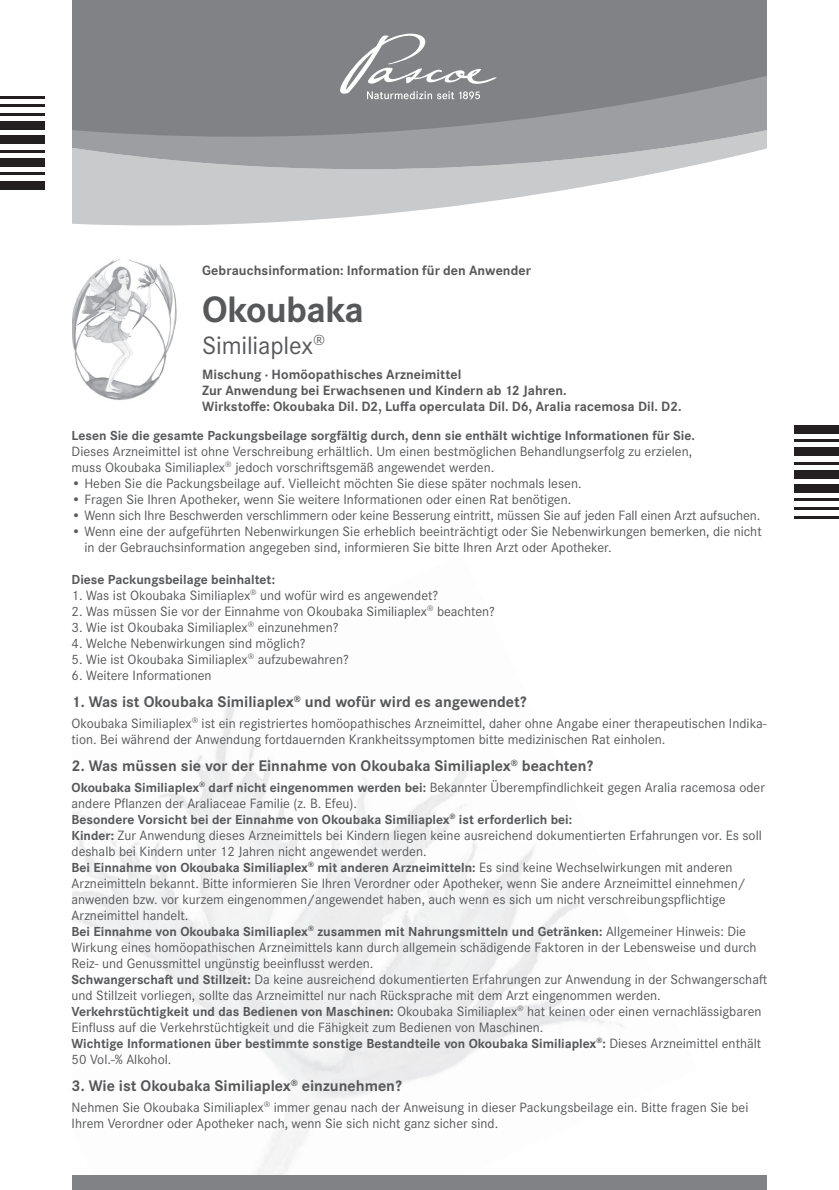
<style>
.page{position:relative;width:839px;height:1190px;background:#fff}
.page>*{position:absolute;margin:0;border:0;box-sizing:border-box;transform-origin:0 0}
.t1{font:700 38px "Corporate S Pro";letter-spacing:-.02em;color:#57585a}
.t2{font:26px "Corporate S Pro";letter-spacing:-.005em;color:#57585a}
.t3{font:700 16px "Corporate S Pro";color:#57585a}
.t4{font:14px/16px "Corporate S Pro";color:#57585a}
.t5{font:700 14px/16px "Corporate S Pro";letter-spacing:.005em;color:#57585a}
.t6{font:700 13.6px "Corporate S Pro";color:#57585a}
.s1{font-weight:700;font-size:13.6px}
.s2{font-weight:400;font-size:14px}
</style>
<div class="page">
<svg style="left:72px;top:185px;width:520px;height:40px;fill:#c9cacc"></svg>
<svg style="left:72px;top:0;width:695px;height:185px;background:#929497"></svg>
<img style="left:72px;top:258px;width:105px;height:142px">
<div style="left:72px;top:1174px;width:694px;height:16px;background:#808285"></div>
<svg style="left:340px;top:34px;width:156px;height:65px;background:#959699"></svg>
<div style="left:794px;top:425px;width:44px;height:8px;background:#231f20"></div>
<hr style="left:794px;top:439px;width:44px;height:3px;background:#231f20">
<div style="left:794px;top:447px;width:44px;height:9px;background:#231f20"></div>
<hr style="left:794px;top:462px;width:44px;height:2px;background:#231f20">
<div style="left:794px;top:470px;width:44px;height:9px;background:#231f20"></div>
<div style="left:794px;top:484px;width:44px;height:9px;background:#231f20"></div>
<hr style="left:794px;top:498px;width:44px;height:3px;background:#231f20">
<hr style="left:794px;top:507px;width:44px;height:3px;background:#231f20">
<hr style="left:794px;top:515px;width:44px;height:3px;background:#231f20">
<div style="left:0;top:181px;width:45px;height:8px;background:#231f20"></div>
<hr style="left:0;top:172px;width:45px;height:3px;background:#231f20">
<div style="left:0;top:158px;width:45px;height:9px;background:#231f20"></div>
<hr style="left:0;top:150px;width:45px;height:3px;background:#231f20">
<div style="left:0;top:136px;width:45px;height:8px;background:#231f20"></div>
<div style="left:0;top:121px;width:45px;height:9px;background:#231f20"></div>
<hr style="left:0;top:113px;width:45px;height:3px;background:#231f20">
<hr style="left:0;top:104px;width:45px;height:3px;background:#231f20">
<hr style="left:0;top:96px;width:45px;height:3px;background:#231f20">
<p class="t5" style="left:202px;top:262px;width:330px">Gebrauchsinformation: Information für den Anwender</p>
<h1 class="t1" style="left:202px;top:279px;width:163px">Okoubaka</h1>
<h2 class="t2" style="left:202px;top:326px;width:124px">Similiaplex<sup>®</sup></h2>
<p class="t5" style="left:202px;top:366px;width:480px">Mischung · Homöopathisches Arzneimittel<br>Zur Anwendung bei Erwachsenen und Kindern ab 12 Jahren.<br>Wirkstoffe: Okoubaka Dil. D2, Luffa operculata Dil. D6, Aralia racemosa Dil. D2.</p>
<p class="t6" style="left:71px;top:424px;width:624px">Lesen Sie die gesamte Packungsbeilage sorgfältig durch, denn sie enthält wichtige Informationen für Sie.</p>
<p class="t4" style="left:71px;top:442px;width:621px">Dieses Arzneimittel ist ohne Verschreibung erhältlich. Um einen bestmöglichen Behandlungserfolg zu erzielen, muss Okoubaka Similiaplex<sup>®</sup> jedoch vorschriftsgemäß angewendet werden.</p>
<p class="t4" style="left:71px;top:474px;width:511px">• Heben Sie die Packungsbeilage auf. Vielleicht möchten Sie diese später nochmals lesen.</p>
<p class="t4" style="left:71px;top:490px;width:501px">• Fragen Sie Ihren Apotheker, wenn Sie weitere Informationen oder einen Rat benötigen.</p>
<p class="t4" style="left:71px;top:506px;width:690px">• Wenn sich Ihre Beschwerden verschlimmern oder keine Besserung eintritt, müssen Sie auf jeden Fall einen Arzt aufsuchen.</p>
<p class="t4" style="left:84px;top:522px;width:678px;text-indent:-13px">• Wenn eine der aufgeführten Nebenwirkungen Sie erheblich beeinträchtigt oder Sie Nebenwirkungen bemerken, die nicht in der Gebrauchsinformation angegeben sind, informieren Sie bitte Ihren Arzt oder Apotheker.</p>
<p class="t6" style="left:71px;top:568px;width:205px">Diese Packungsbeilage beinhaltet:</p>
<p class="t4" style="left:71px;top:586px;width:368px">1. Was ist Okoubaka Similiaplex<sup>®</sup> und wofür wird es angewendet?</p>
<p class="t4" style="left:71px;top:602px;width:424px">2. Was müssen Sie vor der Einnahme von Okoubaka Similiaplex<sup>®</sup> beachten?</p>
<p class="t4" style="left:71px;top:618px;width:268px">3. Wie ist Okoubaka Similiaplex<sup>®</sup> einzunehmen?</p>
<p class="t4" style="left:71px;top:634px;width:235px">4. Welche Nebenwirkungen sind möglich?</p>
<p class="t4" style="left:71px;top:650px;width:278px">5. Wie ist Okoubaka Similiaplex<sup>®</sup> aufzubewahren?</p>
<p class="t4" style="left:71px;top:666px;width:141px">6. Weitere Informationen</p>
<p class="t3" style="left:71px;top:689px;width:456px">1. Was ist Okoubaka Similiaplex<sup>®</sup> und wofür wird es angewendet?</p>
<p class="t4" style="left:71px;top:714px;width:696px">Okoubaka Similiaplex<sup>®</sup> ist ein registriertes homöopathisches Arzneimittel, daher ohne Angabe einer therapeutischen Indika&shy;tion. Bei während der Anwendung fortdauernden Krankheitssymptomen bitte medizinischen Rat einholen.</p>
<p class="t3" style="left:71px;top:753px;width:523px">2. Was müssen sie vor der Einnahme von Okoubaka Similiaplex<sup>®</sup> beachten?</p>
<p class="t4" style="left:71px;top:778px;width:694px"><span class="s1">Okoubaka Similiaplex</span><sup>®</sup> <span class="s1">darf nicht eingenommen werden bei:</span> Bekannter Überempfindlichkeit gegen Aralia racemosa oder andere Pflanzen der Araliaceae Familie (z. B. Efeu).</p>
<p class="t6" style="left:71px;top:808px;width:502px">Besondere Vorsicht bei der Einnahme von Okoubaka Similiaplex<sup>®</sup> ist erforderlich bei:</p>
<p class="t4" style="left:71px;top:826px;width:691px"><span class="s1">Kinder:</span> Zur Anwendung dieses Arzneimittels bei Kindern liegen keine ausreichend dokumentierten Erfahrungen vor. Es soll deshalb bei Kindern unter 12 Jahren nicht angewendet werden.</p>
<p class="t6" style="left:71px;top:856px;width:662px">Bei Einnahme von Okoubaka Similiaplex<sup>®</sup> mit anderen Arzneimitteln: <span class="s2">Es sind keine Wechselwirkungen mit anderen</span></p>
<p class="t4" style="left:71px;top:874px;width:675px">Arzneimitteln bekannt. Bitte informieren Sie Ihren Verordner oder Apotheker, wenn Sie andere Arzneimittel einnehmen/ anwenden bzw. vor kurzem eingenommen/angewendet haben, auch wenn es sich um nicht verschreibungspflichtige<br>Arzneimittel handelt.</p>
<p class="t6" style="left:71px;top:920px;width:675px">Bei Einnahme von Okoubaka Similiaplex<sup>®</sup> zusammen mit Nahrungsmitteln und Getränken: <span class="s2">Allgemeiner Hinweis: Die</span></p>
<p class="t4" style="left:71px;top:938px;width:696px">Wirkung eines homöopathischen Arzneimittels kann durch allgemein schädigende Faktoren in der Lebensweise und durch Reiz- und Genussmittel ungünstig beeinflusst werden.<br><span class="s1">Schwangerschaft und Stillzeit:</span> Da keine ausreichend dokumentierten Erfahrungen zur Anwendung in der Schwangerschaft und Stillzeit vorliegen, sollte das Arzneimittel nur nach Rücksprache mit dem Arzt eingenommen werden.<br><span class="s1">Verkehrstüchtigkeit und das Bedienen von Maschinen:</span> Okoubaka Similiaplex<sup>®</sup> hat keinen oder einen vernachlässigbaren Einfluss auf die Verkehrstüchtigkeit und die Fähigkeit zum Bedienen von Maschinen.</p>
<p class="t6" style="left:71px;top:1032px;width:690px">Wichtige Informationen über bestimmte sonstige Bestandteile von Okoubaka Similiaplex<sup>®</sup>: <span class="s2">Dieses Arzneimittel enthält</span></p>
<p class="t4" style="left:71px;top:1050px;width:101px">50 Vol.-% Alkohol.</p>
<p class="t3" style="left:71px;top:1073px;width:331px">3. Wie ist Okoubaka Similiaplex<sup>®</sup> einzunehmen?</p>
<p class="t4" style="left:71px;top:1098px;width:678px">Nehmen Sie Okoubaka Similiaplex<sup>®</sup> immer genau nach der Anweisung in dieser Packungsbeilage ein. Bitte fragen Sie bei<br>Ihrem Verordner oder Apotheker nach, wenn Sie sich nicht ganz sicher sind.</p>
</div>
